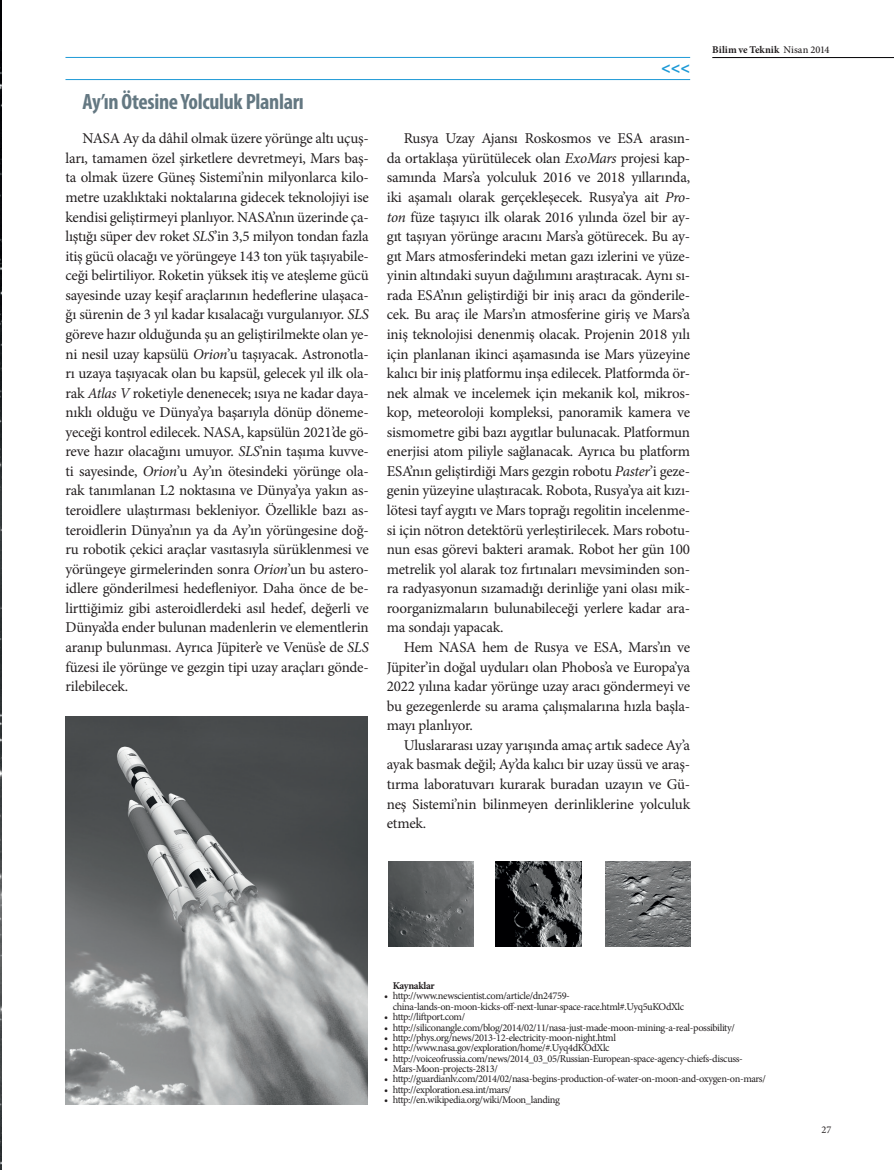
<style>
.page{position:relative;width:894px;height:1170px;background:#fff}
.page>*{position:absolute;margin:0;border:0;box-sizing:border-box;transform-origin:0 0}
.t1{font:700 condensed 22.2px "Myriad Pro";letter-spacing:-.015em;color:#647882}
.t2{font:700 16.2px "Myriad Pro";color:#1d99d6}
.t3{font:15px/19.5px "Minion Pro";letter-spacing:-.015em;color:#231f20;text-align:justify}
.t4{font:10.35px/10.4px "Minion Pro";letter-spacing:-.035em;color:#231f20}
.t5{font:700 10.35px "Minion Pro";letter-spacing:.005em;color:#231f20}
.t6{font:700 10.35px "Minion Pro";letter-spacing:-.02em;color:#231f20}
.s1{font-style:italic}
.s2{font-weight:500}
</style>
<div class="page">
<hr style="left:712px;top:57px;width:181px;height:1px;background:#000103">
<img style="left:0;top:3px;width:2px;height:1166px">
<hr style="left:65px;top:79px;width:625px;height:1px;background:#1d99d6">
<hr style="left:65px;top:57px;width:625px;height:1px;background:#1d99d6">
<img style="left:65px;top:716px;width:302px;height:388px">
<img style="left:388px;top:862px;width:85px;height:85px">
<img style="left:496px;top:862px;width:85px;height:85px">
<img style="left:605px;top:862px;width:85px;height:85px">
<p class="t2" style="left:661px;top:57px;width:30px">&lt;&lt;&lt;</p>
<h1 class="t1" style="left:82px;top:88px;width:223px">Ay’ın Ötesine Yolculuk Planları</h1>
<p class="t3" style="left:65px;top:129px;width:305px;text-indent:17px">NASA Ay da dâhil olmak üzere yörünge altı uçuş&shy;ları, tamamen özel şirketlere devretmeyi, Mars baş&shy;ta olmak üzere Güneş Sistemi’nin milyonlarca kilo&shy;metre uzaklıktaki noktalarına gidecek teknolojiyi ise kendisi geliştirmeyi planlıyor. NASA’nın üzerinde ça&shy;lıştığı süper dev roket <span class="s1">SLS</span>’in 3,5 milyon tondan fazla itiş gücü olacağı ve yörüngeye 143 ton yük taşıyabile&shy;ceği belirtiliyor. Roketin yüksek itiş ve ateşleme gücü sayesinde uzay keşif araçlarının hedeflerine ulaşaca&shy;ğı sürenin de 3 yıl kadar kısalacağı vurgulanıyor. <span class="s1">SLS </span>göreve hazır olduğunda şu an geliştirilmekte olan ye&shy;ni nesil uzay kapsülü <span class="s1">Orion</span>’u taşıyacak. Astronotla&shy;rı uzaya taşıyacak olan bu kapsül, gelecek yıl ilk ola&shy;rak <span class="s1">Atlas V</span> roketiyle denenecek; ısıya ne kadar daya&shy;nıklı olduğu ve Dünya’ya başarıyla dönüp döneme&shy;yeceği kontrol edilecek. NASA, kapsülün 2021’de gö&shy;reve hazır olacağını umuyor. <span class="s1">SLS</span>’nin taşıma kuvve&shy;ti sayesinde, <span class="s1">Orion</span>’u Ay’ın ötesindeki yörünge ola&shy;rak tanımlanan L2 noktasına ve Dünya’ya yakın as&shy;teroidlere ulaştırması bekleniyor. Özellikle bazı as&shy;teroidlerin Dünya’nın ya da Ay’ın yörüngesine doğ&shy;ru robotik çekici araçlar vasıtasıyla sürüklenmesi ve yörüngeye girmelerinden sonra <span class="s1">Orion</span>’un bu astero&shy;idlere gönderilmesi hedefleniyor. Daha önce de be&shy;lirttiğimiz gibi asteroidlerdeki asıl hedef, değerli ve Dünya’da ender bulunan madenlerin ve elementlerin aranıp bulunması. Ayrıca Jüpiter’e ve Venüs’e de <span class="s1">SLS </span>füzesi ile yörünge ve gezgin tipi uzay araçları gönde&shy;rilebilecek.</p>
<p class="t3" style="left:387px;top:129px;width:305px;text-indent:17px">Rusya Uzay Ajansı Roskosmos ve ESA arasın&shy;da ortaklaşa yürütülecek olan <span class="s1">ExoMars</span> projesi kap&shy;samında Mars’a yolculuk 2016 ve 2018 yıllarında, iki aşamalı olarak gerçekleşecek. Rusya’ya ait <span class="s1">Pro&shy;ton</span> füze taşıyıcı ilk olarak 2016 yılında özel bir ay&shy;gıt taşıyan yörünge aracını Mars’a götürecek. Bu ay&shy;gıt Mars atmosferindeki metan gazı izlerini ve yüze&shy;yinin altındaki suyun dağılımını araştıracak. Aynı sı&shy;rada ESA’nın geliştirdiği bir iniş aracı da gönderile&shy;cek. Bu araç ile Mars’ın atmosferine giriş ve Mars’a iniş teknolojisi denenmiş olacak. Projenin 2018 yılı için planlanan ikinci aşamasında ise Mars yüzeyine kalıcı bir iniş platformu inşa edilecek. Platformda ör&shy;nek almak ve incelemek için mekanik kol, mikros&shy;kop, meteoroloji kompleksi, panoramik kamera ve sismometre gibi bazı aygıtlar bulunacak. Platformun enerjisi atom piliyle sağlanacak. Ayrıca bu platform ESA’nın geliştirdiği Mars gezgin robotu <span class="s1">Paster</span>’i geze&shy;genin yüzeyine ulaştıracak. Robota, Rusya’ya ait kızı&shy;lötesi tayf aygıtı ve Mars toprağı regolitin incelenme&shy;si için nötron detektörü yerleştirilecek. Mars robotu&shy;nun esas görevi bakteri aramak. Robot her gün 100 metrelik yol alarak toz fırtınaları mevsiminden son&shy;ra radyasyonun sızamadığı derinliğe yani olası mik&shy;roorganizmaların bulunabileceği yerlere kadar ara&shy;ma sondajı yapacak.</p>
<p class="t3" style="left:387px;top:637px;width:305px;text-indent:17px">Hem NASA hem de Rusya ve ESA, Mars’ın ve Jüpiter’in doğal uyduları olan Phobos’a ve Europa’ya 2022 yılına kadar yörünge uzay aracı göndermeyi ve bu gezegenlerde su arama çalışmalarına hızla başla&shy;mayı planlıyor.</p>
<p class="t3" style="left:387px;top:735px;width:305px;text-indent:17px">Uluslararası uzay yarışında amaç artık sadece Ay’a ayak basmak değil; Ay’da kalıcı bir uzay üssü ve araş&shy;tırma laboratuvarı kurarak buradan uzayın ve Gü&shy;neş Sistemi’nin bilinmeyen derinliklerine yolculuk etmek.</p>
<p class="t5" style="left:712px;top:43px;width:119px">Bilim ve Teknik <span class="s2">Nisan 2014</span></p>
<p class="t6" style="left:392px;top:978px;width:44px">Kaynaklar</p>
<p class="t4" style="left:392px;top:991px;width:293px;text-indent:-9px">• http://www.newscientist.com/article/dn24759- china-lands-on-moon-kicks-off-next-lunar-space-race.html#.Uyq5uKOdXlc</p>
<p class="t4" style="left:384px;top:1011px;width:82px">• http://liftport.com/</p>
<p class="t4" style="left:384px;top:1022px;width:352px">• http://siliconangle.com/blog/2014/02/11/nasa-just-made-moon-mining-a-real-possibility/</p>
<p class="t4" style="left:384px;top:1032px;width:233px">• http://phys.org/news/2013-12-electricity-moon-night.html</p>
<p class="t4" style="left:384px;top:1043px;width:227px">• http://www.nasa.gov/exploration/home/#.Uyq4dKOdXlc</p>
<p class="t4" style="left:392px;top:1053px;width:351px;text-indent:-9px">• http://voiceofrussia.com/news/2014_03_05/Russian-European-space-agency-chiefs-discuss-<br>Mars-Moon-projects-2813/</p>
<p class="t4" style="left:384px;top:1074px;width:383px">• http://guardianlv.com/2014/02/nasa-begins-production-of-water-on-moon-and-oxygen-on-mars/</p>
<p class="t4" style="left:384px;top:1084px;width:128px">• http://exploration.esa.int/mars/</p>
<p class="t4" style="left:384px;top:1094px;width:177px">• http://en.wikipedia.org/wiki/Moon_landing</p>
<p class="t4" style="left:821px;top:1125px;width:11px">27</p>
</div>
